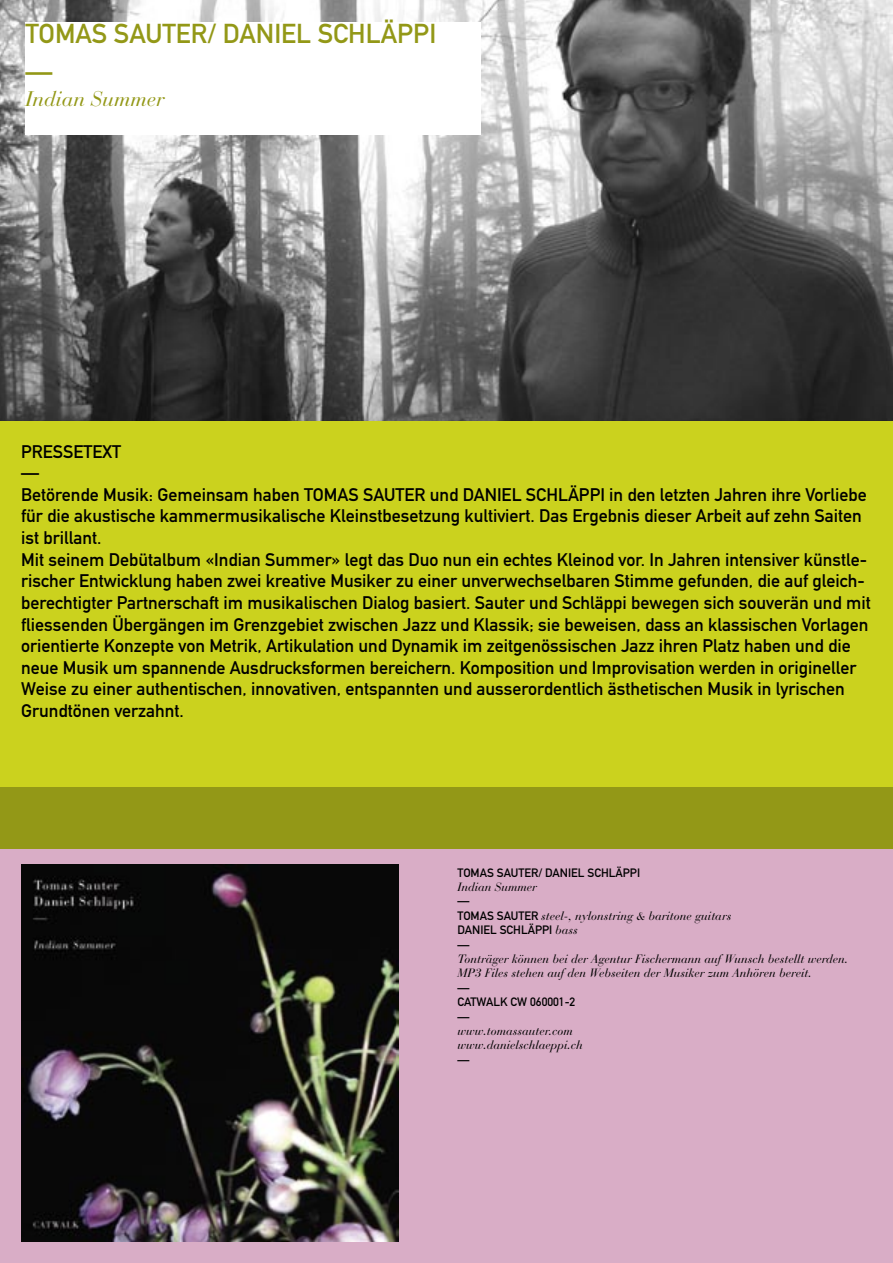
<style>
.page{position:relative;width:893px;height:1263px;background:#fff}
.page>*{position:absolute;margin:0;border:0;box-sizing:border-box;transform-origin:0 0}
.t1{font:27px "DIN Mittelschrift Alternate";color:#939817}
.t2{font:italic 21px "Bauer Bodoni";color:#939817}
.t3{font:18px/21.6px "DIN Mittelschrift Alternate";color:#000}
.t4{font:italic 12px/14.4px "Bauer Bodoni";color:#000}
.t5{font:12px "DIN Mittelschrift";color:#000}
.s1{font-family:"DIN Mittelschrift";font-style:normal}
.s2{font-family:"Bauer Bodoni";font-style:italic}
</style>
<div class="page">
<img style="left:0;top:0;width:893px;height:421px">
<div style="left:0;top:421px;width:893px;height:421px;background:#cbd21e"></div>
<div style="left:0;top:842px;width:893px;height:421px;background:#d9adc6"></div>
<div style="left:26px;top:22px;width:455px;height:112px;background:#fff"></div>
<img style="left:21px;top:864px;width:378px;height:378px">
<div style="left:0;top:787px;width:893px;height:61px;background:#939817"></div>
<p class="t1" style="left:26px;top:18px;width:412px">TOMAS SAUTER/ DANIEL SCHLÄPPI</p>
<p class="t1" style="left:26px;top:55px;width:28px">—</p>
<p class="t2" style="left:26px;top:86px;width:140px">Indian Summer</p>
<p class="t3" style="left:21px;top:440px;width:101px">PRESSETEXT</p>
<p class="t3" style="left:21px;top:462px;width:19px">—</p>
<p class="t3" style="left:21px;top:484px;width:847px">Betörende Musik: Gemeinsam haben TOMAS SAUTER und DANIEL SCHLÄPPI in den letzten Jahren ihre Vorliebe für die akustische kammermusikalische Kleinstbesetzung kultiviert. Das Ergebnis dieser Arbeit auf zehn Saiten ist brillant.</p>
<p class="t3" style="left:21px;top:548px;width:851px">Mit seinem Debütalbum «Indian Summer» legt das Duo nun ein echtes Kleinod vor. In Jahren intensiver künstle&shy;rischer Entwicklung haben zwei kreative Musiker zu einer unverwechselbaren Stimme gefunden, die auf gleich&shy;berechtigter Partnerschaft im musikalischen Dialog basiert. Sauter und Schläppi bewegen sich souverän und mit fliessenden Übergängen im Grenzgebiet zwischen Jazz und Klassik; sie beweisen, dass an klassischen Vorlagen orientierte Konzepte von Metrik, Artikulation und Dynamik im zeitgenössischen Jazz ihren Platz haben und die neue Musik um spannende Ausdrucksformen bereichern. Komposition und Improvisation werden in origineller Weise zu einer authentischen, innovativen, entspannten und ausserordentlich ästhetischen Musik in lyrischen Grundtönen verzahnt.</p>
<p class="t5" style="left:458px;top:865px;width:184px">TOMAS SAUTER/ DANIEL SCHLÄPPI</p>
<p class="t4" style="left:458px;top:880px;width:81px">Indian Summer</p>
<p class="t5" style="left:458px;top:894px;width:13px">—</p>
<p class="t4" style="left:458px;top:908px;width:275px"><span class="s1">TOMAS SAUTER</span> steel-, nylonstring &amp; baritone guitars</p>
<p class="t5" style="left:458px;top:923px;width:122px">DANIEL SCHLÄPPI <span class="s2">bass</span></p>
<p class="t5" style="left:458px;top:937px;width:13px">—</p>
<p class="t4" style="left:458px;top:952px;width:392px">Tonträger können bei der Agentur Fischermann auf Wunsch bestellt werden.<br>MP3 Files stehen auf den Webseiten der Musiker zum Anhören bereit.</p>
<p class="t5" style="left:458px;top:980px;width:13px">—</p>
<p class="t5" style="left:458px;top:995px;width:119px">CATWALK CW 060001-2</p>
<p class="t5" style="left:458px;top:1009px;width:13px">—</p>
<p class="t4" style="left:458px;top:1024px;width:117px">www.tomassauter.com</p>
<p class="t4" style="left:458px;top:1038px;width:127px">www.danielschlaeppi.ch</p>
<p class="t5" style="left:458px;top:1052px;width:13px">—</p>
</div>
